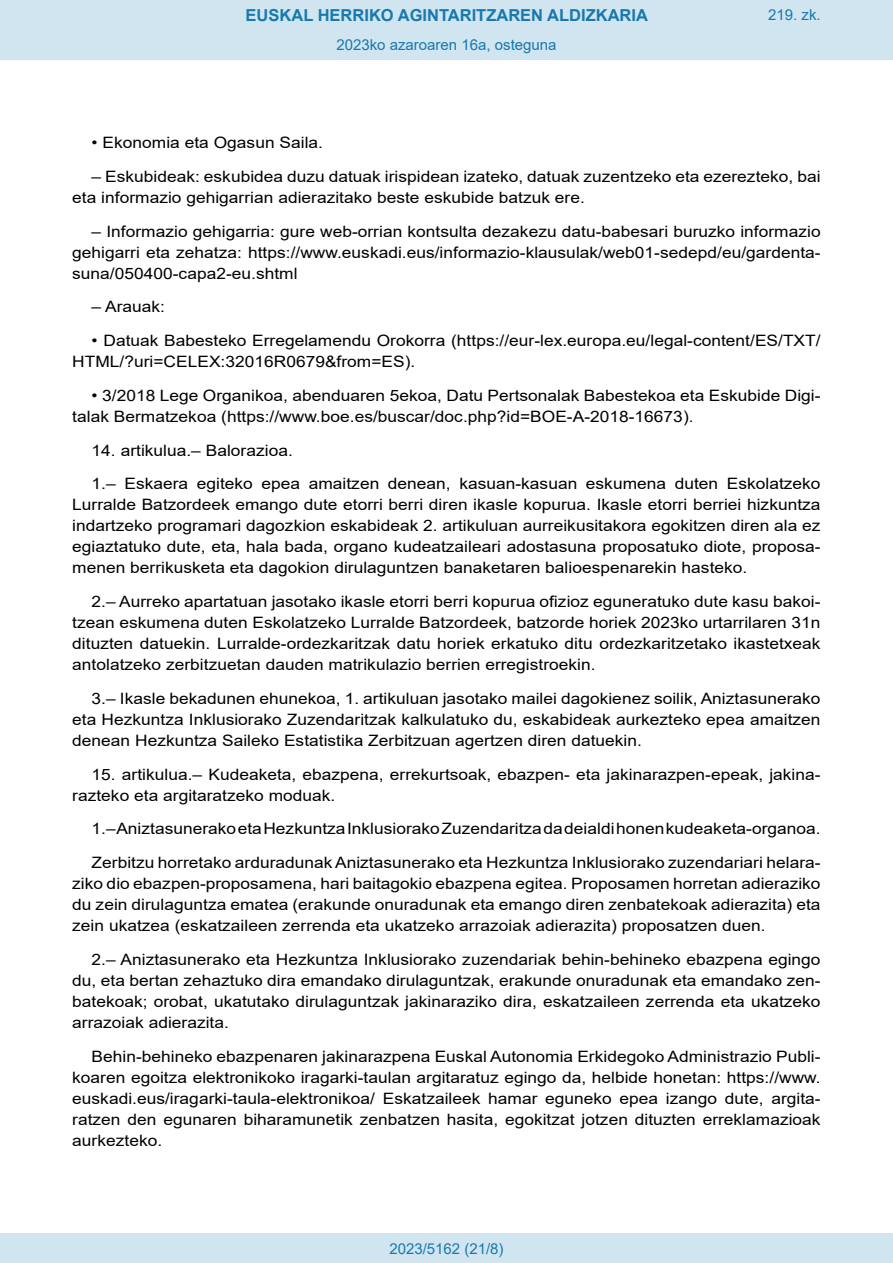
<style>
.page{position:relative;width:893px;height:1263px;background:#fff}
.page>*{position:absolute;margin:0;border:0;box-sizing:border-box;transform-origin:0 0}
.t1{font:700 16.5px "Arial";color:#1879ad}
.BOPVDetalle{font:15.6px/21px "Arial";color:#000;text-align:justify;scale:1.11 1}
.Paginacion_Centro{font:15px "Arial";color:#1879ad}
</style>
<div class="page">
<div style="left:0;top:0;width:893px;height:60px;background:#d0e5f0"></div>
<div style="left:0;top:1233px;width:893px;height:30px;background:#d0e5f0"></div>
<p class="t1" style="left:246px;top:3px;width:404px">EUSKAL HERRIKO AGINTARITZAREN ALDIZKARIA</p>
<p class="Paginacion_Centro" style="left:336px;top:35px;width:222px">2023ko azaroaren 16a, osteguna</p>
<p class="Paginacion_Centro" style="left:768px;top:5px;width:54px">219. zk.</p>
<p class="BOPVDetalle" style="left:92px;top:132px;width:210px">• Ekonomia eta Ogasun Saila.</p>
<p class="BOPVDetalle" style="left:72px;top:166px;width:676px;text-indent:19px">– Eskubideak: eskubidea duzu datuak irispidean izateko, datuak zuzentzeko eta ezerezteko, bai eta informazio gehigarrian adierazitako beste eskubide batzuk ere.</p>
<p class="BOPVDetalle" style="left:72px;top:221px;width:676px;text-indent:19px">– Informazio gehigarria: gure web-orrian kontsulta dezakezu datu-babesari buruzko informazio gehigarri eta zehatza: https://www.euskadi.eus/informazio-klausulak/web01-sedepd/eu/gardenta&shy;suna/050400-capa2-eu.shtml</p>
<p class="BOPVDetalle" style="left:92px;top:296px;width:68px">– Arauak:</p>
<p class="BOPVDetalle" style="left:72px;top:330px;width:676px;text-indent:19px">• Datuak Babesteko Erregelamendu Orokorra (https://eur-lex.europa.eu/legal-content/ES/TXT/<br>HTML/?uri=CELEX:32016R0679&amp;from=ES).</p>
<p class="BOPVDetalle" style="left:72px;top:385px;width:676px;text-indent:19px">• 3/2018 Lege Organikoa, abenduaren 5ekoa, Datu Pertsonalak Babestekoa eta Eskubide Digi&shy;talak Bermatzekoa (https://www.boe.es/buscar/doc.php?id=BOE-A-2018-16673).</p>
<p class="BOPVDetalle" style="left:92px;top:440px;width:183px">14. artikulua.– Balorazioa.</p>
<p class="BOPVDetalle" style="left:72px;top:473px;width:676px;text-indent:19px">1.– Eskaera egiteko epea amaitzen denean, kasuan-kasuan eskumena duten Eskolatzeko Lurralde Batzordeek emango dute etorri berri diren ikasle kopurua. Ikasle etorri berriei hizkuntza indartzeko programari dagozkion eskabideak 2. artikuluan aurreikusitakora egokitzen diren ala ez egiaztatuko dute, eta, hala bada, organo kudeatzaileari adostasuna proposatuko diote, proposa&shy;menen berrikusketa eta dagokion dirulaguntzen banaketaren balioespenarekin hasteko.</p>
<p class="BOPVDetalle" style="left:72px;top:591px;width:676px;text-indent:19px">2.– Aurreko apartatuan jasotako ikasle etorri berri kopurua ofizioz eguneratuko dute kasu bakoi&shy;tzean eskumena duten Eskolatzeko Lurralde Batzordeek, batzorde horiek 2023ko urtarrilaren 31n dituzten datuekin. Lurralde-ordezkaritzak datu horiek erkatuko ditu ordezkaritzetako ikastetxeak antolatzeko zerbitzuetan dauden matrikulazio berrien erregistroekin.</p>
<p class="BOPVDetalle" style="left:72px;top:688px;width:676px;text-indent:19px">3.– Ikasle bekadunen ehunekoa, 1. artikuluan jasotako mailei dagokienez soilik, Aniztasunerako eta Hezkuntza Inklusiorako Zuzendaritzak kalkulatuko du, eskabideak aurkezteko epea amaitzen denean Hezkuntza Saileko Estatistika Zerbitzuan agertzen diren datuekin.</p>
<p class="BOPVDetalle" style="left:72px;top:764px;width:676px;text-indent:19px">15. artikulua.– Kudeaketa, ebazpena, errekurtsoak, ebazpen- eta jakinarazpen-epeak, jakina&shy;razteko eta argitaratzeko moduak.</p>
<p class="BOPVDetalle" style="left:92px;top:818px;width:658px">1.– Aniztasunerako eta Hezkuntza Inklusiorako Zuzendaritza da deialdi honen kudeaketa-organoa.</p>
<p class="BOPVDetalle" style="left:72px;top:852px;width:676px;text-indent:19px">Zerbitzu horretako arduradunak Aniztasunerako eta Hezkuntza Inklusiorako zuzendariari helara&shy;ziko dio ebazpen-proposamena, hari baitagokio ebazpena egitea. Proposamen horretan adieraziko du zein dirulaguntza ematea (erakunde onuradunak eta emango diren zenbatekoak adierazita) eta zein ukatzea (eskatzaileen zerrenda eta ukatzeko arrazoiak adierazita) proposatzen duen.</p>
<p class="BOPVDetalle" style="left:72px;top:949px;width:676px;text-indent:19px">2.– Aniztasunerako eta Hezkuntza Inklusiorako zuzendariak behin-behineko ebazpena egingo du, eta bertan zehaztuko dira emandako dirulaguntzak, erakunde onuradunak eta emandako zen&shy;batekoak; orobat, ukatutako dirulaguntzak jakinaraziko dira, eskatzaileen zerrenda eta ukatzeko arrazoiak adierazita.</p>
<p class="BOPVDetalle" style="left:72px;top:1046px;width:676px;text-indent:19px">Behin-behineko ebazpenaren jakinarazpena Euskal Autonomia Erkidegoko Administrazio Publi&shy;koaren egoitza elektronikoko iragarki-taulan argitaratuz egingo da, helbide honetan: https://www. euskadi.eus/iragarki-taula-elektronikoa/ Eskatzaileek hamar eguneko epea izango dute, argita&shy;ratzen den egunaren biharamunetik zenbatzen hasita, egokitzat jotzen dituzten erreklamazioak aurkezteko.</p>
<p class="Paginacion_Centro" style="left:389px;top:1238px;width:116px">2023/5162 (21/8)</p>
</div>
